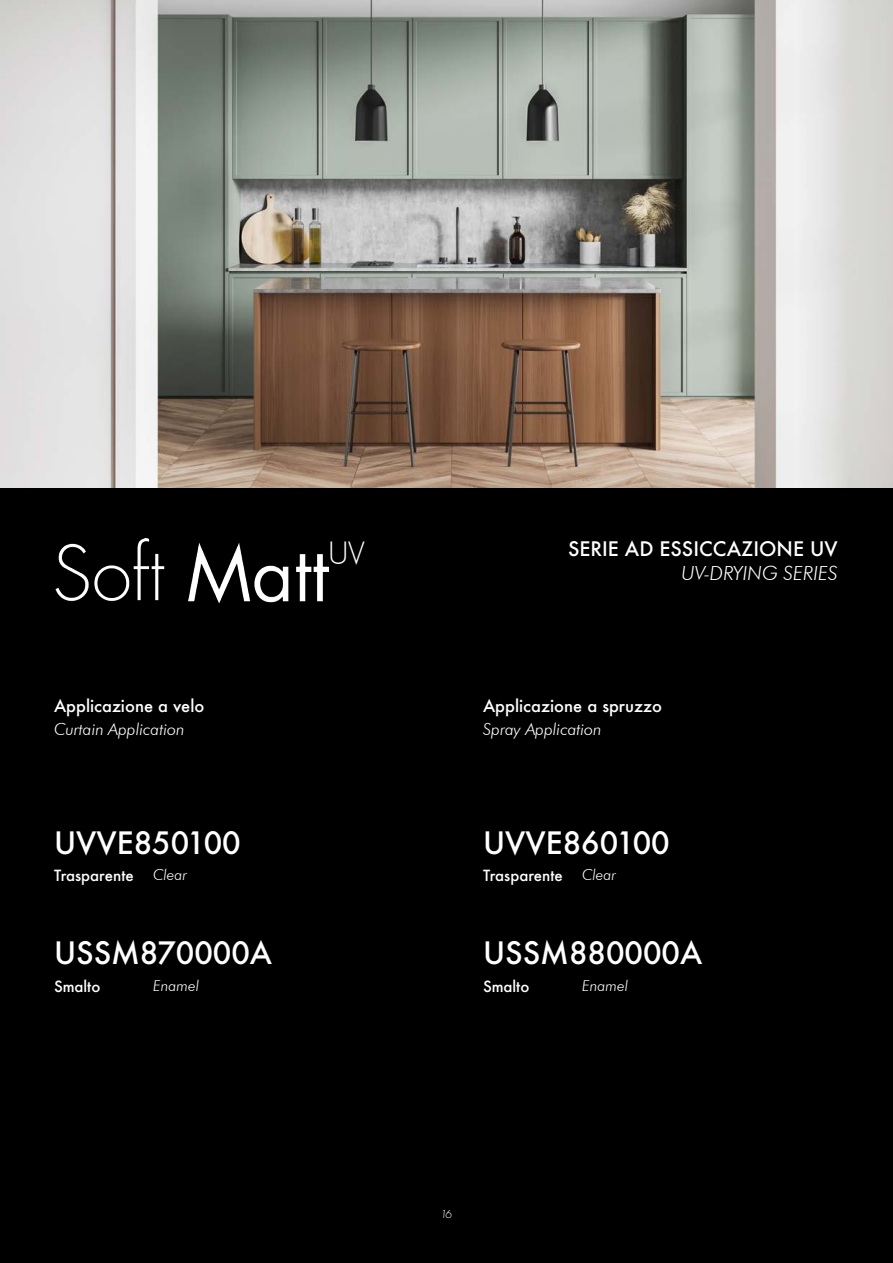
<style>
.page{position:relative;width:893px;height:1263px;background:#000}
.page>*{position:absolute;margin:0;border:0;box-sizing:border-box;transform-origin:0 0}
.t1{font:500 30px "Futura";color:#fff}
.t2{font:300 30px "Futura";color:#fff}
.t3{font:500 19.5px "Futura";color:#fff}
.t4{font:italic 300 19.5px "Futura BT";color:#fff}
.t5{font:500 16.5px "Futura";color:#fff}
.t6{font:italic 300 16.5px "Futura BT";color:#fff}
.t7{font:500 15px "Futura";color:#fff}
.t8{font:italic 300 15px "Futura BT";color:#fff}
.t9{font:italic 300 12px "Futura PT";color:#fff}
</style>
<div class="page">
<img style="left:0;top:0;width:893px;height:488px">
<img style="left:55px;top:539px;width:274px;height:65px">
<p class="t5" style="left:54px;top:694px;width:152px">Applicazione a velo</p>
<p class="t6" style="left:54px;top:719px;width:132px">Curtain Application</p>
<p class="t1" style="left:54px;top:822px;width:188px">UVVE850100</p>
<p class="t2" style="left:328px;top:535px;width:38px">UV</p>
<p class="t3" style="left:568px;top:535px;width:271px">SERIE AD ESSICCAZIONE UV</p>
<p class="t4" style="left:681px;top:561px;width:158px">UV-DRYING SERIES</p>
<p class="t5" style="left:483px;top:694px;width:181px">Applicazione a spruzzo</p>
<p class="t6" style="left:483px;top:719px;width:120px">Spray Application</p>
<p class="t1" style="left:483px;top:822px;width:188px">UVVE860100</p>
<p class="t7" style="left:54px;top:865px;width:81px">Trasparente</p>
<p class="t8" style="left:153px;top:866px;width:36px">Clear</p>
<p class="t7" style="left:483px;top:865px;width:81px">Trasparente</p>
<p class="t8" style="left:582px;top:866px;width:36px">Clear</p>
<p class="t1" style="left:483px;top:932px;width:221px">USSM880000A</p>
<p class="t1" style="left:54px;top:932px;width:220px">USSM870000A</p>
<p class="t7" style="left:54px;top:976px;width:48px">Smalto</p>
<p class="t8" style="left:153px;top:976px;width:48px">Enamel</p>
<p class="t7" style="left:483px;top:976px;width:48px">Smalto</p>
<p class="t8" style="left:582px;top:976px;width:48px">Enamel</p>
<p class="t9" style="left:440px;top:1207px;width:13px">16</p>
</div>
